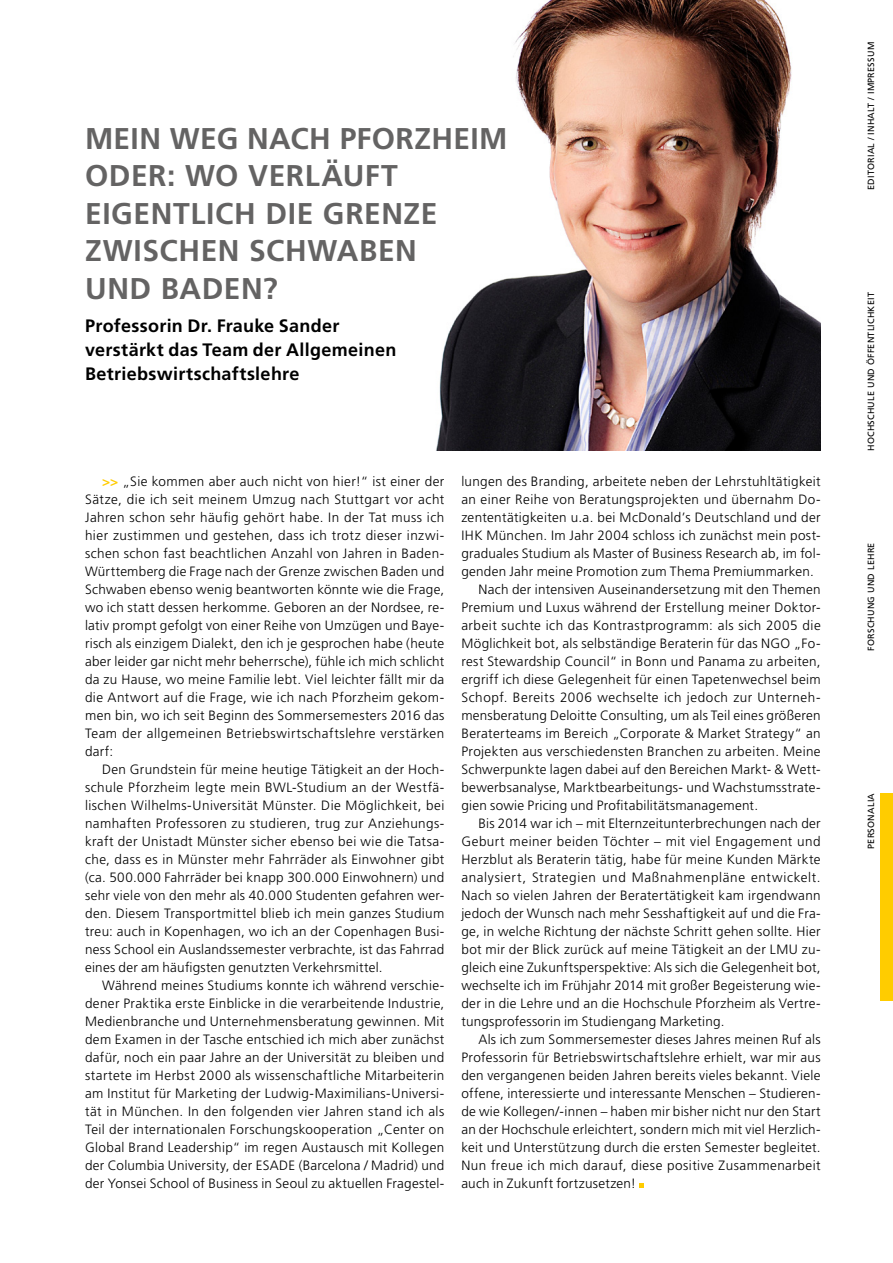
<style>
.page{position:relative;width:893px;height:1263px;background:#fff}
.page>*{position:absolute;margin:0;border:0;box-sizing:border-box;transform-origin:0 0}
.t1{font:700 30px/37.5px "Frutiger LT";letter-spacing:.015em;color:#646363}
.t2{font:700 18px/24px "Frutiger LT";letter-spacing:.02em;color:#000}
.t3{font:300 13.5px/18px "Frutiger LT";letter-spacing:.025em;color:#000;text-align:justify}
.t4{font:300 13.5px "Frutiger LT";letter-spacing:.045em;color:#000}
.t5{font:9px "Frutiger LT";letter-spacing:.025em;color:#000}
.s1{font-weight:700;color:#fc0}
</style>
<div class="page">
<img style="left:436px;top:0;width:385px;height:450px">
<div style="left:880px;top:793px;width:13px;height:207px;background:#fc0"></div>
<svg style="left:639px;top:1184px;width:5px;height:4px"></svg>
<h1 class="t1" style="left:85px;top:119px;width:424px">MEIN WEG NACH PFORZHEIM<br>ODER: WO VERLÄUFT<br>EIGENTLICH DIE GRENZE<br>ZWISCHEN SCHWABEN<br>UND BADEN?</h1>
<h2 class="t2" style="left:85px;top:313px;width:313px">Professorin Dr. Frauke Sander verstärkt das Team der Allgemeinen<br>Betriebswirtschaftslehre</h2>
<p class="t3" style="left:85px;top:473px;width:361px;text-indent:17px"><span class="s1">&gt;&gt;</span> „Sie kommen aber auch nicht von hier!“ ist einer der Sätze, die ich seit meinem Umzug nach Stuttgart vor acht Jahren schon sehr häufig gehört habe. In der Tat muss ich hier zustimmen und gestehen, dass ich trotz dieser inzwi&shy;schen schon fast beachtlichen Anzahl von Jahren in Baden-Württemberg die Frage nach der Grenze zwischen Baden und Schwaben ebenso wenig beantworten könnte wie die Frage, wo ich statt dessen herkomme. Geboren an der Nordsee, re&shy;lativ prompt gefolgt von einer Reihe von Umzügen und Baye&shy;risch als einzigem Dialekt, den ich je gesprochen habe (heute aber leider gar nicht mehr beherrsche), fühle ich mich schlicht da zu Hause, wo meine Familie lebt. Viel leichter fällt mir da die Antwort auf die Frage, wie ich nach Pforzheim gekom&shy;men bin, wo ich seit Beginn des Sommersemesters 2016 das Team der allgemeinen Betriebswirtschaftslehre verstärken darf:</p>
<p class="t3" style="left:85px;top:760px;width:361px;text-indent:17px">Den Grundstein für meine heutige Tätigkeit an der Hoch&shy;schule Pforzheim legte mein BWL-Studium an der Westfä&shy;lischen Wilhelms-Universität Münster. Die Möglichkeit, bei namhaften Professoren zu studieren, trug zur Anziehungs&shy;kraft der Unistadt Münster sicher ebenso bei wie die Tatsa&shy;che, dass es in Münster mehr Fahrräder als Einwohner gibt (ca. 500.000 Fahrräder bei knapp 300.000 Einwohnern) und sehr viele von den mehr als 40.000 Studenten gefahren wer&shy;den. Diesem Transportmittel blieb ich mein ganzes Studium treu: auch in Kopenhagen, wo ich an der Copenhagen Busi&shy;ness School ein Auslandssemester verbrachte, ist das Fahrrad eines der am häufigsten genutzten Verkehrsmittel.</p>
<p class="t3" style="left:85px;top:976px;width:361px;text-indent:17px">Während meines Studiums konnte ich während verschie&shy;dener Praktika erste Einblicke in die verarbeitende Industrie, Medienbranche und Unternehmensberatung gewinnen. Mit dem Examen in der Tasche entschied ich mich aber zunächst dafür, noch ein paar Jahre an der Universität zu bleiben und startete im Herbst 2000 als wissenschaftliche Mitarbeiterin am Institut für Marketing der Ludwig-Maximilians-Universi&shy;tät in München. In den folgenden vier Jahren stand ich als Teil der internationalen Forschungskooperation „Center on Global Brand Leadership“ im regen Austausch mit Kollegen der Columbia University, der ESADE (Barcelona / Madrid) und der Yonsei School of Business in Seoul zu aktuellen Fragestel-</p>
<p class="t3" style="left:461px;top:472px;width:361px">lungen des Branding, arbeitete neben der Lehrstuhltätigkeit</p>
<p class="t3" style="left:461px;top:490px;width:361px">an einer Reihe von Beratungsprojekten und übernahm Do-</p>
<p class="t3" style="left:461px;top:508px;width:361px">zententätigkeiten u.a. bei McDonald’s Deutschland und der</p>
<p class="t3" style="left:461px;top:526px;width:361px">IHK München. Im Jahr 2004 schloss ich zunächst mein post-</p>
<p class="t3" style="left:461px;top:544px;width:361px">graduales Studium als Master of Business Research ab, im fol-</p>
<p class="t3" style="left:461px;top:562px;width:354px">genden Jahr meine Promotion zum Thema Premiummarken.</p>
<p class="t3" style="left:478px;top:580px;width:344px">Nach der intensiven Auseinandersetzung mit den Themen</p>
<p class="t3" style="left:461px;top:598px;width:361px">Premium und Luxus während der Erstellung meiner Doktor-</p>
<p class="t3" style="left:461px;top:616px;width:361px">arbeit suchte ich das Kontrastprogramm: als sich 2005 die</p>
<p class="t3" style="left:461px;top:634px;width:361px">Möglichkeit bot, als selbständige Beraterin für das NGO „Fo-</p>
<p class="t3" style="left:461px;top:652px;width:361px">rest Stewardship Council“ in Bonn und Panama zu arbeiten,</p>
<p class="t3" style="left:461px;top:670px;width:361px">ergriff ich diese Gelegenheit für einen Tapetenwechsel beim</p>
<p class="t3" style="left:461px;top:688px;width:361px">Schopf. Bereits 2006 wechselte ich jedoch zur Unterneh-</p>
<p class="t3" style="left:461px;top:706px;width:361px">mensberatung Deloitte Consulting, um als Teil eines größeren</p>
<p class="t3" style="left:461px;top:724px;width:361px">Beraterteams im Bereich „Corporate &amp; Market Strategy“ an</p>
<p class="t3" style="left:461px;top:742px;width:361px">Projekten aus verschiedensten Branchen zu arbeiten. Meine</p>
<p class="t3" style="left:461px;top:760px;width:361px">Schwerpunkte lagen dabei auf den Bereichen Markt- &amp; Wett-</p>
<p class="t3" style="left:461px;top:778px;width:361px">bewerbsanalyse, Marktbearbeitungs- und Wachstumsstrate-</p>
<p class="t3" style="left:461px;top:796px;width:298px">gien sowie Pricing und Profitabilitätsmanagement.</p>
<p class="t3" style="left:478px;top:814px;width:344px">Bis 2014 war ich – mit Elternzeitunterbrechungen nach der</p>
<p class="t3" style="left:461px;top:832px;width:361px">Geburt meiner beiden Töchter – mit viel Engagement und</p>
<p class="t3" style="left:461px;top:850px;width:361px">Herzblut als Beraterin tätig, habe für meine Kunden Märkte</p>
<p class="t4" style="left:461px;top:869px;width:361px">analysiert, Strategien und Maßnahmenpläne entwickelt.</p>
<p class="t3" style="left:461px;top:886px;width:361px">Nach so vielen Jahren der Beratertätigkeit kam irgendwann</p>
<p class="t3" style="left:461px;top:904px;width:361px">jedoch der Wunsch nach mehr Sesshaftigkeit auf und die Fra-</p>
<p class="t3" style="left:461px;top:922px;width:361px">ge, in welche Richtung der nächste Schritt gehen sollte. Hier</p>
<p class="t3" style="left:461px;top:940px;width:361px">bot mir der Blick zurück auf meine Tätigkeit an der LMU zu-</p>
<p class="t3" style="left:461px;top:958px;width:361px">gleich eine Zukunftsperspektive: Als sich die Gelegenheit bot,</p>
<p class="t3" style="left:461px;top:976px;width:361px">wechselte ich im Frühjahr 2014 mit großer Begeisterung wie-</p>
<p class="t3" style="left:461px;top:994px;width:361px">der in die Lehre und an die Hochschule Pforzheim als Vertre-</p>
<p class="t3" style="left:461px;top:1012px;width:265px">tungsprofessorin im Studiengang Marketing.</p>
<p class="t3" style="left:478px;top:1030px;width:344px">Als ich zum Sommersemester dieses Jahres meinen Ruf als</p>
<p class="t3" style="left:461px;top:1048px;width:361px">Professorin für Betriebswirtschaftslehre erhielt, war mir aus</p>
<p class="t3" style="left:461px;top:1066px;width:361px">den vergangenen beiden Jahren bereits vieles bekannt. Viele</p>
<p class="t3" style="left:461px;top:1084px;width:361px">offene, interessierte und interessante Menschen – Studieren-</p>
<p class="t3" style="left:461px;top:1102px;width:361px">de wie Kollegen/-innen – haben mir bisher nicht nur den Start</p>
<p class="t3" style="left:461px;top:1120px;width:361px">an der Hochschule erleichtert, sondern mich mit viel Herzlich-</p>
<p class="t3" style="left:461px;top:1138px;width:361px">keit und Unterstützung durch die ersten Semester begleitet.</p>
<p class="t3" style="left:461px;top:1156px;width:361px">Nun freue ich mich darauf, diese positive Zusammenarbeit</p>
<p class="t3" style="left:461px;top:1174px;width:176px">auch in Zukunft fortzusetzen!</p>
<p class="t5" style="left:866px;top:190px;width:150px;rotate:-90deg">EDITORIAL / INHALT / IMPRESSUM</p>
<p class="t5" style="left:866px;top:451px;width:160px;rotate:-90deg">HOCHSCHULE UND ÖFFENTLICHKEIT</p>
<p class="t5" style="left:866px;top:651px;width:110px;rotate:-90deg">FORSCHUNG UND LEHRE</p>
<p class="t5" style="left:866px;top:849px;width:57px;rotate:-90deg">PERSONALIA</p>
</div>
